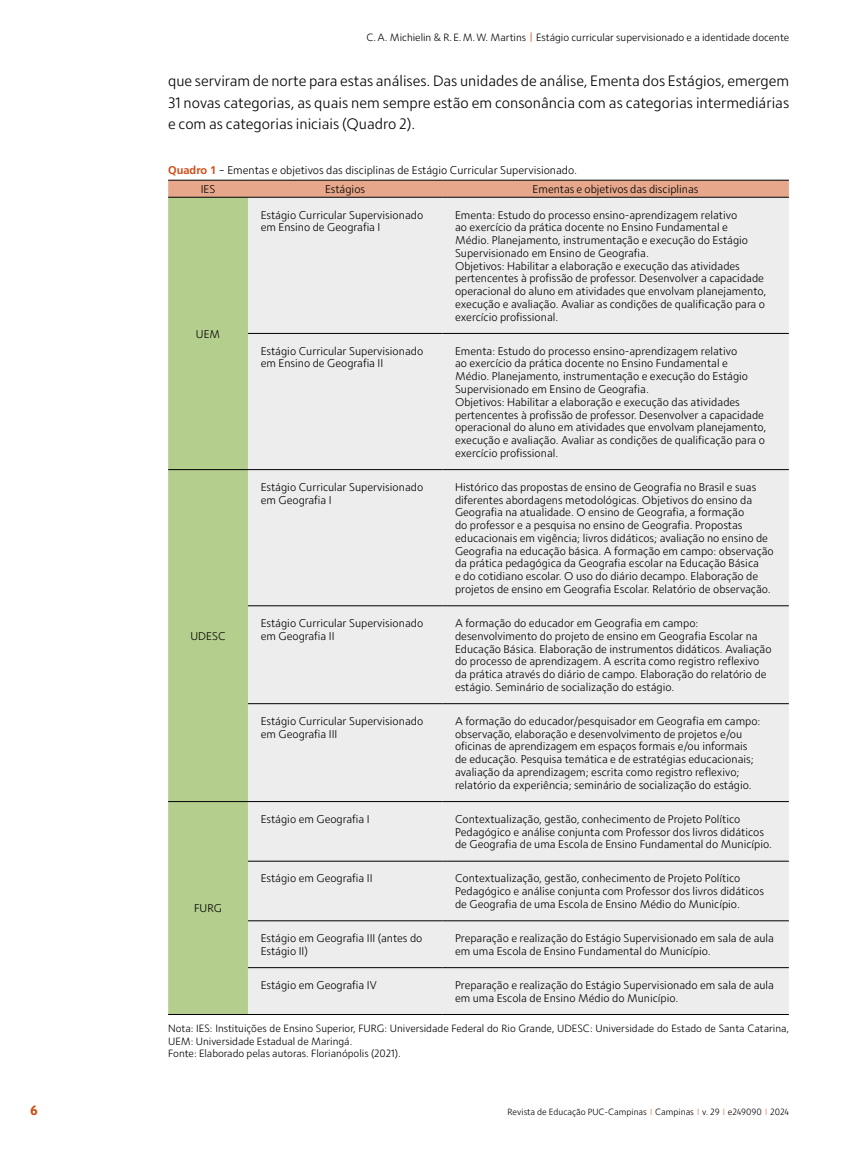
<style>
.page{position:relative;width:851px;height:1149px;background:#fff}
.page>*{position:absolute;margin:0;border:0;box-sizing:border-box;transform-origin:0 0}
.t1{font:300 15px/21.8px "Moniker Basic";color:#000;text-align:justify}
.t2{font:700 13.5px "Moniker Basic";color:#cd4e17}
.t3{font:300 11.25px/12.8px "Moniker Basic";color:#000}
.t4{font:300 10.5px/12.8px "Moniker Basic";color:#000}
.t5{font:300 9px "Moniker Basic";color:#000}
.s1{font-weight:500;font-size:10.05px;color:#d77145}
.s2{font-family:"Frutiger LT Std";font-weight:700;color:#cd4e17}
.s3{color:#d77145}
</style>
<div class="page">
<div style="left:168px;top:181px;width:620px;height:16px;background:#e6a78b"></div>
<svg style="left:168px;top:198px;width:80px;height:815px;background:#b6cf90"></svg>
<div style="left:248px;top:198px;width:540px;height:815px;background:#ededed"></div>
<hr style="left:248px;top:333px;width:194px;height:1px;background:#000">
<hr style="left:442px;top:333px;width:346px;height:1px;background:#000">
<hr style="left:168px;top:469px;width:80px;height:1px;background:#000">
<hr style="left:248px;top:469px;width:194px;height:1px;background:#000">
<hr style="left:442px;top:469px;width:346px;height:1px;background:#000">
<hr style="left:248px;top:605px;width:194px;height:1px;background:#000">
<hr style="left:442px;top:605px;width:346px;height:1px;background:#000">
<hr style="left:248px;top:703px;width:194px;height:1px;background:#000">
<hr style="left:442px;top:703px;width:346px;height:1px;background:#000">
<hr style="left:168px;top:801px;width:80px;height:1px;background:#000">
<hr style="left:248px;top:801px;width:194px;height:1px;background:#000">
<hr style="left:442px;top:801px;width:346px;height:1px;background:#000">
<hr style="left:248px;top:860px;width:194px;height:1px;background:#000">
<hr style="left:442px;top:860px;width:346px;height:1px;background:#000">
<hr style="left:248px;top:920px;width:194px;height:1px;background:#000">
<hr style="left:442px;top:920px;width:346px;height:1px;background:#000">
<hr style="left:248px;top:967px;width:194px;height:1px;background:#000">
<hr style="left:442px;top:967px;width:346px;height:1px;background:#000">
<hr style="left:168px;top:180px;width:80px;height:1px;background:#000">
<hr style="left:248px;top:180px;width:194px;height:1px;background:#000">
<hr style="left:442px;top:180px;width:346px;height:1px;background:#000">
<hr style="left:168px;top:197px;width:80px;height:1px;background:#000">
<hr style="left:248px;top:197px;width:194px;height:1px;background:#000">
<hr style="left:442px;top:197px;width:346px;height:1px;background:#000">
<hr style="left:168px;top:1013px;width:80px;height:1px;background:#000">
<hr style="left:248px;top:1013px;width:194px;height:1px;background:#000">
<hr style="left:442px;top:1013px;width:346px;height:1px;background:#000">
<p class="t4" style="left:366px;top:31px;width:424px">C.A. Michielin &amp; R.E.M.W. Martins <span class="s1">|</span> Estágio curricular supervisionado e a identidade docente</p>
<h1 class="t1" style="left:168px;top:69px;width:622px">que serviram de norte para estas análises. Das unidades de análise, Ementa dos Estágios, emergem 31 novas categorias, as quais nem sempre estão em consonância com as categorias intermediárias e com as categorias iniciais (Quadro 2).</h1>
<p class="t3" style="left:201px;top:160px;width:378px;line-height:19.2px;text-indent:-33px"><span class="s2">Quadro 1</span> – Ementas e objetivos das disciplinas de Estágio Curricular Supervisionado.<br>IES</p>
<p class="t3" style="left:325px;top:182px;width:42px">Estágios</p>
<p class="t3" style="left:532px;top:182px;width:167px">Ementas e objetivos das disciplinas</p>
<p class="t3" style="left:196px;top:327px;width:26px">UEM</p>
<p class="t3" style="left:190px;top:629px;width:37px">UDESC</p>
<p class="t3" style="left:261px;top:208px;width:164px">Estágio Curricular Supervisionado em Ensino de Geografia I</p>
<p class="t3" style="left:455px;top:208px;width:312px">Ementa: Estudo do processo ensino-aprendizagem relativo<br>ao exercício da prática docente no Ensino Fundamental e<br>Médio. Planejamento, instrumentação e execução do Estágio Supervisionado em Ensino de Geografia.<br>Objetivos: Habilitar a elaboração e execução das atividades pertencentes à profissão de professor. Desenvolver a capacidade operacional do aluno em atividades que envolvam planejamento, execução e avaliação. Avaliar as condições de qualificação para o exercício profissional.</p>
<p class="t3" style="left:261px;top:344px;width:164px">Estágio Curricular Supervisionado em Ensino de Geografia II</p>
<p class="t3" style="left:455px;top:344px;width:312px">Ementa: Estudo do processo ensino-aprendizagem relativo<br>ao exercício da prática docente no Ensino Fundamental e<br>Médio. Planejamento, instrumentação e execução do Estágio Supervisionado em Ensino de Geografia.<br>Objetivos: Habilitar a elaboração e execução das atividades pertencentes à profissão de professor. Desenvolver a capacidade operacional do aluno em atividades que envolvam planejamento, execução e avaliação. Avaliar as condições de qualificação para o exercício profissional.</p>
<p class="t3" style="left:261px;top:480px;width:164px">Estágio Curricular Supervisionado em Geografia I</p>
<p class="t3" style="left:455px;top:480px;width:320px">Histórico das propostas de ensino de Geografia no Brasil e suas diferentes abordagens metodológicas. Objetivos do ensino da Geografia na atualidade. O ensino de Geografia, a formação<br>do professor e a pesquisa no ensino de Geografia. Propostas educacionais em vigência; livros didáticos; avaliação no ensino de Geografia na educação básica. A formação em campo: observação da prática pedagógica da Geografia escolar na Educação Básica<br>e do cotidiano escolar. O uso do diário decampo. Elaboração de projetos de ensino em Geografia Escolar. Relatório de observação.</p>
<p class="t3" style="left:261px;top:616px;width:164px">Estágio Curricular Supervisionado em Geografia II</p>
<p class="t3" style="left:455px;top:616px;width:318px">A formação do educador em Geografia em campo: desenvolvimento do projeto de ensino em Geografia Escolar na Educação Básica. Elaboração de instrumentos didáticos. Avaliação do processo de aprendizagem. A escrita como registro reflexivo da prática através do diário de campo. Elaboração do relatório de estágio. Seminário de socialização do estágio.</p>
<p class="t3" style="left:261px;top:714px;width:164px">Estágio Curricular Supervisionado em Geografia III</p>
<p class="t3" style="left:455px;top:714px;width:307px">A formação do educador/pesquisador em Geografia em campo: observação, elaboração e desenvolvimento de projetos e/ou oficinas de aprendizagem em espaços formais e/ou informais de educação. Pesquisa temática e de estratégias educacionais; avaliação da aprendizagem; escrita como registro reflexivo; relatório da experiência; seminário de socialização do estágio.</p>
<p class="t3" style="left:261px;top:811px;width:110px">Estágio em Geografia I</p>
<p class="t3" style="left:455px;top:811px;width:318px">Contextualização, gestão, conhecimento de Projeto Político<br>Pedagógico e análise conjunta com Professor dos livros didáticos de Geografia de uma Escola de Ensino Fundamental do Município.</p>
<p class="t3" style="left:261px;top:871px;width:113px">Estágio em Geografia II</p>
<p class="t3" style="left:455px;top:871px;width:310px">Contextualização, gestão, conhecimento de Projeto Político<br>Pedagógico e análise conjunta com Professor dos livros didáticos de Geografia de uma Escola de Ensino Médio do Município.</p>
<p class="t3" style="left:261px;top:931px;width:163px">Estágio em Geografia III (antes do<br>Estágio II)</p>
<p class="t3" style="left:455px;top:931px;width:320px">Preparação e realização do Estágio Supervisionado em sala de aula em uma Escola de Ensino Fundamental do Município.</p>
<p class="t3" style="left:261px;top:977px;width:117px">Estágio em Geografia IV</p>
<p class="t3" style="left:455px;top:977px;width:320px">Preparação e realização do Estágio Supervisionado em sala de aula em uma Escola de Ensino Médio do Município.</p>
<p class="t4" style="left:168px;top:1021px;width:622px">Nota: IES: Instituições de Ensino Superior, FURG: Universidade Federal do Rio Grande, UDESC: Universidade do Estado de Santa Catarina,<br>UEM: Universidade Estadual de Maringá.<br>Fonte: Elaborado pelas autoras. Florianópolis (2021).</p>
<p class="t3" style="left:194px;top:901px;width:29px">FURG</p>
<p class="t2" style="left:30px;top:1100px;width:9px">6</p>
<p class="t5" style="left:507px;top:1105px;width:283px">Revista de Educação PUC-Campinas <span class="s3">I</span> Campinas <span class="s3">I</span> v. 29 <span class="s3">I</span> e249090 <span class="s3">I</span> 2024</p>
</div>
